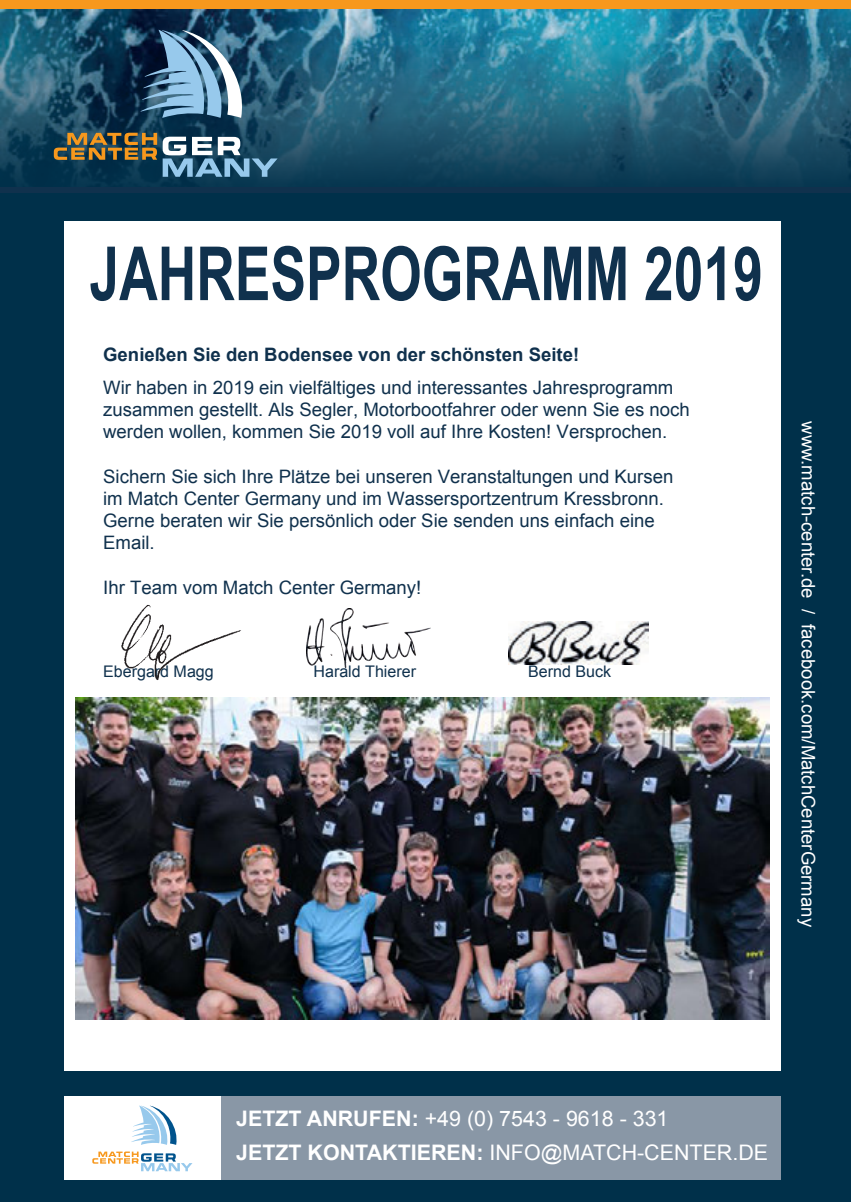
<style>
.page{position:relative;width:851px;height:1202px;background:#fff}
.page>*{position:absolute;margin:0;border:0;box-sizing:border-box;transform-origin:0 0}
.t1{font:700 74.8px "Arial";color:#10314d;scale:.71 1}
.t2{font:21.4px/34.2px "Arial";color:#fff}
.t3{font:18.6px/22.2px "Arial";color:#10314d}
.t4{font:18.6px "Arial";color:#fff}
.t5{font:16px "Arial";color:#10314d}
.s1{font-weight:700}
</style>
<div class="page">
<div style="left:0;top:6px;width:850px;height:1196px;background:#00304a"></div>
<div style="left:64px;top:221px;width:717px;height:850px;background:#fff"></div>
<div style="left:220px;top:1096px;width:561px;height:84px;background:#8997a6"></div>
<div style="left:64px;top:1096px;width:156px;height:84px;background:#fff"></div>
<svg style="left:131px;top:1105px;width:46px;height:40px"></svg>
<svg style="left:92px;top:1151px;width:100px;height:20px"></svg>
<hr style="left:0;top:6px;width:850px;height:3px;background:#f7981d">
<img style="left:0;top:9px;width:850px;height:178px">
<svg style="left:140px;top:30px;width:107px;height:88px"></svg>
<svg style="left:54px;top:133px;width:103px;height:27px"></svg>
<svg style="left:163px;top:137px;width:114px;height:40px"></svg>
<img style="left:76px;top:698px;width:693px;height:322px">
<div style="left:0;top:187px;width:850px;height:22px;background:linear-gradient(to right,#0b314c,#0b314c)"></div>
<div style="left:0;top:0;width:850px;height:6px;background:#f7981d"></div>
<div style="left:0;top:194px;width:850px;height:22px;background:#00304a"></div>
<img style="left:307px;top:609px;width:123px;height:59px">
<img style="left:121px;top:604px;width:120px;height:76px">
<img style="left:508px;top:621px;width:140px;height:43px">
<p class="t1" style="left:90px;top:224px;width:949px">JAHRESPROGRAMM 2019</p>
<p class="t3" style="left:103px;top:338px;width:571px;line-height:33px"><span class="s1">Genießen Sie den Bodensee von der schönsten Seite!<br></span>Wir haben in 2019 ein vielfältiges und interessantes Jahresprogramm</p>
<p class="t3" style="left:103px;top:398px;width:588px">zusammen gestellt. Als Segler, Motorbootfahrer oder wenn Sie es noch werden wollen, kommen Sie 2019 voll auf Ihre Kosten! Versprochen.</p>
<p class="t3" style="left:103px;top:465px;width:571px">Sichern Sie sich Ihre Plätze bei unseren Veranstaltungen und Kursen im Match Center Germany und im Wassersportzentrum Kressbronn.<br>Gerne beraten wir Sie persönlich oder Sie senden uns einfach eine Email.</p>
<p class="t3" style="left:103px;top:576px;width:319px">Ihr Team vom Match Center Germany!</p>
<p class="t5" style="left:103px;top:661px;width:112px">Ebergard Magg</p>
<p class="t5" style="left:313px;top:661px;width:104px">Harald Thierer</p>
<p class="t5" style="left:528px;top:661px;width:84px">Bernd Buck</p>
<p class="t4" style="left:820px;top:421px;width:179px;rotate:90deg">w w w m. ed. retnec-hcta</p>
<p class="t4" style="left:820px;top:609px;width:320px;rotate:90deg">moc . koobeca f/ M/ Chc t a Gr e t ne mr e yna</p>
<p class="t2" style="left:236px;top:1102px;width:533px"><span class="s1">JETZT ANRUFEN:</span> +49 (0) 7543 - 9618 - 331<br><span class="s1">JETZT KONTAKTIEREN:</span> INFO@MATCH-CENTER.DE</p>
</div>
